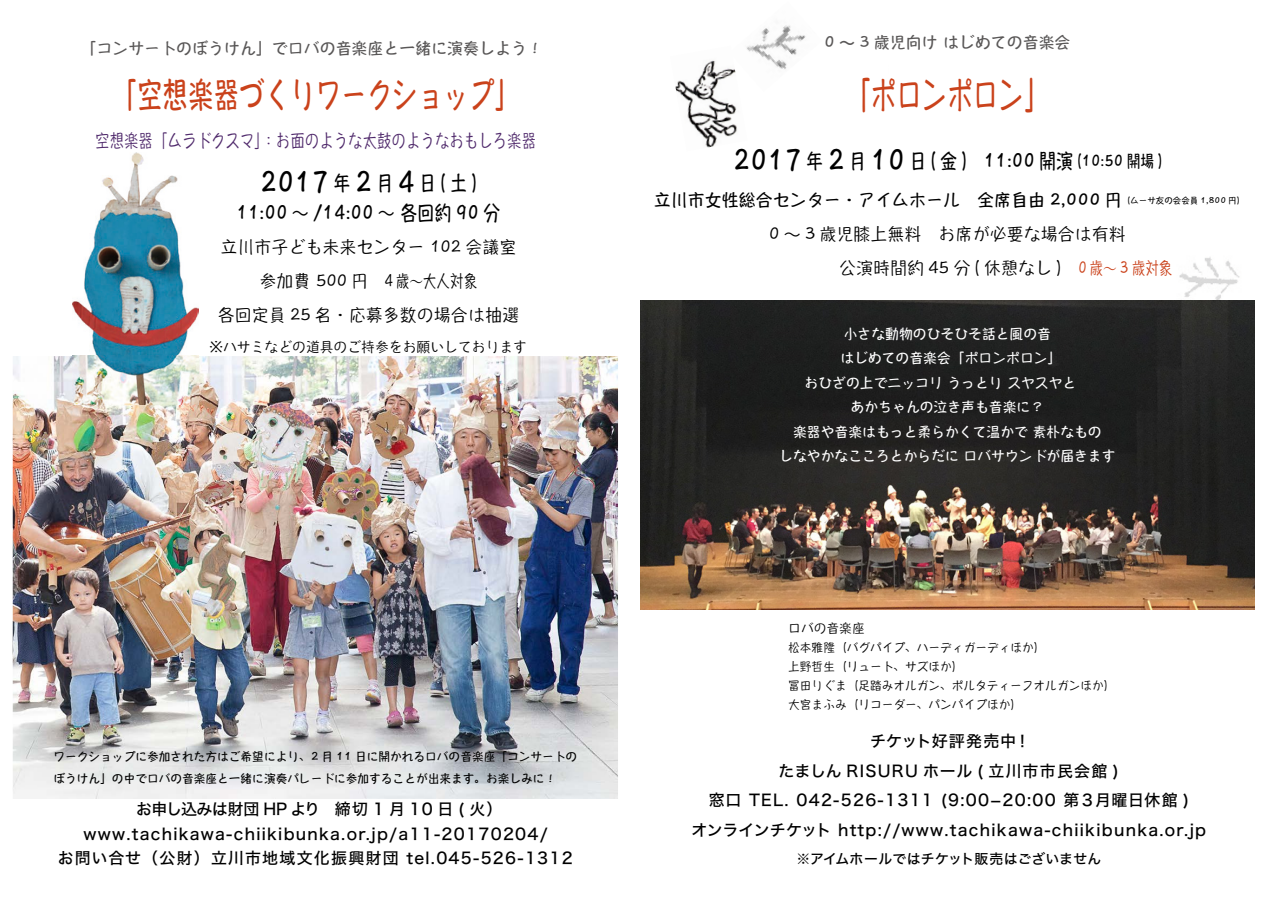
<style>
.page{position:relative;width:1263px;height:898px;background:#fff}
.page>*{position:absolute;margin:0;border:0;box-sizing:border-box;transform-origin:0 0}
.t1{font:37.2px "Hannotate SC W7";color:#ca421b;scale:.68 1}
.t2{font:34.5px "Hannotate SC W7";color:#ca421b;scale:.74 1}
.t3{font:30.6px "Hannotate SC W7";color:#000;scale:.83 1}
.t4{font:20.4px "Hannotate SC W7";color:#000;scale:.83 1}
.t5{font:20.4px "Hira Kaku Pro W3";color:#000;scale:.83 1}
.t6{font:18px "Hannotate SC W5";color:#502a6c;scale:.8 1}
.t7{font:16.95px/34px "Hannotate SC W5";color:#000}
.t8{font:16.95px "Hannotate SC W7";color:#000}
.t9{font:16.95px "Hannotate SC W5";color:#ca421b;scale:.8 1}
.t10{font:16.95px "Hannotate SC W5";color:#000;scale:.8 1}
.t11{font:16.95px "Koz Min Pro";color:#000;scale:.8 1}
.t12{font:16.95px "Hira Kaku Pro W3";color:#000}
.t13{font:16.95px "Koz Min Pro";color:#ca421b;scale:.8 1}
.t14{font:16.65px "Hannotate SC W7";color:#000;scale:.83 1}
.t15{font:15.9px/29.7px "Hiragino Sans W5";letter-spacing:.08em;color:#000}
.t16{font:15.9px "Hannotate SC W7";color:#595757}
.t17{font:15.9px "Hiragino Sans W5";letter-spacing:-.03em;color:#000}
.t18{font:15.9px "Hiragino Sans W5";letter-spacing:.04em;color:#000}
.t19{font:15.9px "Hiragino Sans W5";letter-spacing:.035em;color:#000}
.t20{font:15.9px "Hiragino Sans W5";color:#595757}
.t21{font:13.8px "Hannotate SC W7";color:#fff}
.t22{font:13.8px "Hannotate SC W5";color:#000}
.t23{font:13.8px "Hiragino Sans W5";letter-spacing:.02em;color:#000}
.t24{font:12.75px "Hannotate SC W5";color:#000}
.t25{font:11.7px/21.6px "Hannotate SC W7";color:#000}
.t26{font:11.7px/19.2px "Hannotate SC W5";color:#000}
.t27{font:8.55px "Hannotate SC W7";color:#000}
</style>
<div class="page">
<img style="left:13px;top:356px;width:605px;height:442px">
<img style="left:72px;top:153px;width:126px;height:251px">
<img style="left:675px;top:60px;width:62px;height:88px">
<img style="left:1179px;top:257px;width:61px;height:43px">
<img style="left:640px;top:300px;width:614px;height:309px">
<img style="left:729px;top:25px;width:77px;height:67px">
<p class="t16" style="left:81px;top:38px;width:464px">「コンサートのぼうけん」でロバの音楽座と一緒に演奏しよう!</p>
<h2 class="t2" style="left:112px;top:72px;width:553px">「空想楽器づくりワークショップ「</h2>
<p class="t6" style="left:95px;top:129px;width:553px">空想楽器「ムラドクスマ：」お面のような太鼓のようなおもしろ楽器</p>
<h3 class="t3" style="left:260px;top:162px;width:85px">2017</h3>
<h3 class="t3" style="left:355px;top:162px;width:22px">2</h3>
<p class="t4" style="left:334px;top:170px;width:22px">年</p>
<p class="t4" style="left:376px;top:170px;width:22px">月</p>
<h3 class="t3" style="left:398px;top:162px;width:22px">4</h3>
<p class="t4" style="left:419px;top:170px;width:71px">日 土( (</p>
<p class="t4" style="left:401px;top:199px;width:122px">各回約 90 分</p>
<p class="t4" style="left:313px;top:199px;width:74px">/14:00</p>
<p class="t4" style="left:236px;top:199px;width:63px">11:00</p>
<p class="t7" style="left:423px;top:229px;width:95px;text-indent:-203px">立川市子ども未来センター 102 会議室大人対象</p>
<p class="t5" style="left:292px;top:195px;width:22px">〜</p>
<p class="t5" style="left:378px;top:195px;width:22px">〜</p>
<p class="t7" style="left:218px;top:263px;width:303px;text-indent:42px">参加費 500 円<br>各回定員 25 名・応募多数の場合は抽選</p>
<p class="t22" style="left:210px;top:338px;width:319px">※ハサミなどの道具のご持参をお願いしております</p>
<p class="t10" style="left:382px;top:269px;width:36px">４歳</p>
<p class="t11" style="left:409px;top:270px;width:19px">〜</p>
<p class="t25" style="left:54px;top:745px;width:525px">ワークショップに参加された方はご希望により、2 月 11 日に開かれるロバの音楽座「コンサートのぼうけん」の中でロバの音楽座と一緒に演奏パレードに参加することが出来ます。お楽しみに!</p>
<p class="t17" style="left:136px;top:794px;width:368px">お申し込みは財団 HP より　締切 1 月 10 日 ( 火(</p>
<p class="t15" style="left:83px;top:817px;width:466px">www.tachikawa-chiikibunka.or.jp a/ 11-20170204/</p>
<p class="t15" style="left:407px;top:842px;width:168px">tel.045-526-1312</p>
<p class="t15" style="left:58px;top:842px;width:342px">お問い合せ（公財）立川市地域文化振興財団</p>
<p class="t16" style="left:859px;top:31px;width:213px">3 歳児向けはじめての音楽会</p>
<p class="t16" style="left:824px;top:31px;width:12px">0</p>
<p class="t20" style="left:839px;top:29px;width:17px">〜</p>
<h1 class="t1" style="left:845px;top:70px;width:302px">「ポロンポロン「</h1>
<h3 class="t3" style="left:733px;top:140px;width:85px">2017</h3>
<h3 class="t3" style="left:827px;top:140px;width:22px">2</h3>
<p class="t4" style="left:806px;top:147px;width:22px">年</p>
<p class="t4" style="left:849px;top:147px;width:22px">月</p>
<h3 class="t3" style="left:870px;top:140px;width:43px">10</h3>
<p class="t4" style="left:909px;top:147px;width:199px">日 金( )　11:00 開演</p>
<p class="t14" style="left:1077px;top:150px;width:104px">(10:50 開場 (</p>
<p class="t8" style="left:654px;top:189px;width:469px">立川市女性総合センター・アイムホール　全席自由 2,000 円</p>
<p class="t7" style="left:805px;top:216px;width:322px">3 歳児膝上無料　お席が必要な場合は有料</p>
<p class="t27" style="left:1122px;top:195px;width:125px">（ムーサ友の会会員 1,800 円(</p>
<p class="t7" style="left:769px;top:216px;width:12px">0</p>
<p class="t12" style="left:784px;top:220px;width:19px">〜</p>
<p class="t7" style="left:839px;top:250px;width:224px">公演時間約 45 分 ( 休憩なし )</p>
<p class="t9" style="left:1120px;top:256px;width:67px">3 歳対象</p>
<p class="t9" style="left:1076px;top:256px;width:36px">０歳</p>
<p class="t13" style="left:1103px;top:256px;width:19px">〜</p>
<p class="t21" style="left:844px;top:324px;width:209px">小さな動物のひそひそ話と風の音</p>
<p class="t21" style="left:840px;top:349px;width:223px">はじめての音楽会「ポロンポロン「</p>
<p class="t21" style="left:805px;top:373px;width:273px">おひざの上でニッコリうっとりスヤスヤと</p>
<p class="t21" style="left:851px;top:398px;width:195px">あかちゃんの泣き声も音楽に?</p>
<p class="t21" style="left:793px;top:422px;width:310px">楽器や音楽はもっと柔らかくて温かで素朴なもの</p>
<p class="t21" style="left:779px;top:446px;width:338px">しなやかなこころとからだにロバサウンドが届きます</p>
<p class="t24" style="left:788px;top:619px;width:78px">ロバの音楽座</p>
<p class="t26" style="left:788px;top:636px;width:329px">松本雅隆（バグパイプ、ハーディガーディほか(<br>上野哲生（リュート、サズほか(<br>冨田りぐま（足踏みオルガン、ポルタティーフオルガンほか(大宮まふみ（リコーダー、パンパイプほか(</p>
<p class="t18" style="left:870px;top:726px;width:162px">チケット好評発売中!</p>
<p class="t15" style="left:778px;top:754px;width:342px">たましん RISURU ホール ( 立川市市民会館 (</p>
<p class="t19" style="left:1063px;top:785px;width:127px">第３月曜日休館 (</p>
<p class="t15" style="left:691px;top:784px;width:516px;text-indent:17px">窓口<br>オンラインチケット http://www.tachikawa-chiikibunka.or.jp</p>
<p class="t23" style="left:796px;top:846px;width:306px">※アイムホールではチケット販売はございません</p>
<p class="t15" style="left:796px;top:784px;width:138px">042-526-1311</p>
<p class="t15" style="left:941px;top:784px;width:116px">(9:00−20:00</p>
<p class="t15" style="left:749px;top:784px;width:41px">TEL.</p>
</div>
